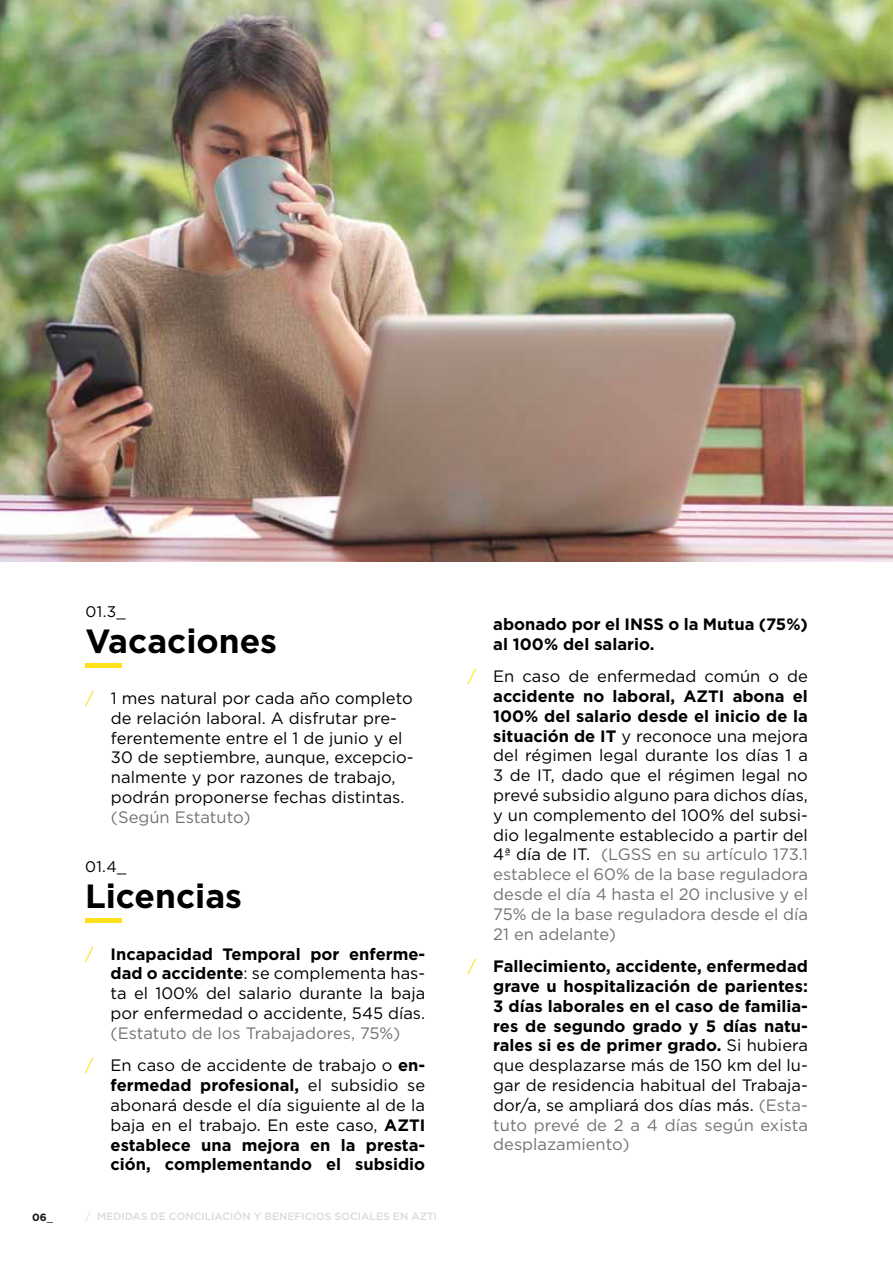
<style>
.page{position:relative;width:893px;height:1263px;background:#fff}
.page>*{position:absolute;margin:0;border:0;box-sizing:border-box;transform-origin:0 0}
.t1{font:700 33.6px "Gotham";color:#000}
.t2{font:16.5px/19.8px "Gotham";color:#000;text-align:justify}
.t3{font:700 16.5px/19.8px "Gotham";color:#000;text-align:justify}
.t4{font:16.5px/32.5px "Gotham";color:#727277;text-align:center}
.t5{font:15.45px "Gotham";color:#000}
.t6{font:500 10.5px "Gotham";color:#d9dbda}
.t7{font:700 10.5px "Gotham";color:#11160e}
.s1{color:#fee01c}
.s2{font-weight:700}
.s3{color:#000}
.s4{font-weight:700;color:#000}
.s5{font-weight:400}
.s6{color:#727277}
.s7{font-weight:400;color:#fee01c}
.s8{font-weight:400;color:#727277}
</style>
<div class="page">
<img style="left:0;top:0;width:893px;height:561px">
<hr style="left:85px;top:663px;width:37px;height:4px;background:#fee01c">
<hr style="left:85px;top:919px;width:37px;height:4px;background:#fee01c">
<p class="t5" style="left:85px;top:601px;width:42px">01.3_</p>
<h1 class="t1" style="left:85px;top:618px;width:193px">Vacaciones</h1>
<p class="t2" style="left:111px;top:688px;width:304px;text-align:left;text-indent:-26px"><span class="s1">/</span> 1 mes natural por cada año completo de relación laboral. A disfrutar pre&shy;ferentemente entre el 1 de junio y el 30 de septiembre, aunque, excepcio&shy;nalmente y por razones de trabajo, podrán proponerse fechas distintas.</p>
<p class="t4" style="left:111px;top:800px;width:141px">(Según Estatuto)</p>
<p class="t5" style="left:85px;top:857px;width:43px">01.4_</p>
<h1 class="t1" style="left:85px;top:874px;width:159px">Licencias</h1>
<p class="t2" style="left:111px;top:943px;width:316px;text-indent:-26px"><span class="s1">/</span> <span class="s2">Incapacidad Temporal por enferme&shy;dad o accidente</span>: se complementa has&shy;ta el 100% del salario durante la baja por enfermedad o accidente, 545 días.</p>
<p class="t4" style="left:85px;top:1016px;width:342px">(Estatuto de los Trabajadores, 75%)<br><span class="s1">/</span> <span class="s3">En caso de accidente de trabajo o</span> <span class="s4">en-</span></p>
<p class="t3" style="left:111px;top:1075px;width:316px">fermedad profesional, <span class="s5">el subsidio se abonará desde el día siguiente al de la baja en el trabajo. En este caso,</span> AZTI establece una mejora en la presta&shy;ción, complementando el subsidio</p>
<p class="t7" style="left:32px;top:1210px;width:22px">06<span class="s5">_</span></p>
<p class="t6" style="left:85px;top:1210px;width:351px"><span class="s5">/</span> MEDIDAS DE CONCILIACIÓN Y BENEFICIOS SOCIALES EN AZTI</p>
<p class="t3" style="left:493px;top:614px;width:316px">abonado por el INSS o la Mutua (75%) al 100% del salario.</p>
<p class="t2" style="left:493px;top:666px;width:316px;text-indent:-26px"><span class="s1">/</span> En caso de enfermedad común o de <span class="s2">accidente no laboral, AZTI abona el 100% del salario desde el inicio de la situación de IT</span> y reconoce una mejora del régimen legal durante los días 1 a 3 de IT, dado que el régimen legal no prevé subsidio alguno para dichos días, y un complemento del 100% del subsi&shy;dio legalmente establecido a partir del 4ª día de IT. <span class="s6">(LGSS en su artículo 173.1 establece el 60% de la base reguladora desde el día 4 hasta el 20 inclusive y el 75% de la base reguladora desde el día 21 en adelante)</span></p>
<p class="t3" style="left:493px;top:956px;width:316px;text-indent:-26px"><span class="s7">/</span> Fallecimiento, accidente, enfermedad grave u hospitalización de parientes:<br>3 días laborales en el caso de familia&shy;res de segundo grado y 5 días natu&shy;rales si es de primer grado. <span class="s5">Si hubiera que desplazarse más de 150 km del lu&shy;gar de residencia habitual del Trabaja&shy;dor/a, se ampliará dos días más.</span> <span class="s8">(Esta&shy;tuto prevé de 2 a 4 días según exista desplazamiento)</span></p>
</div>
